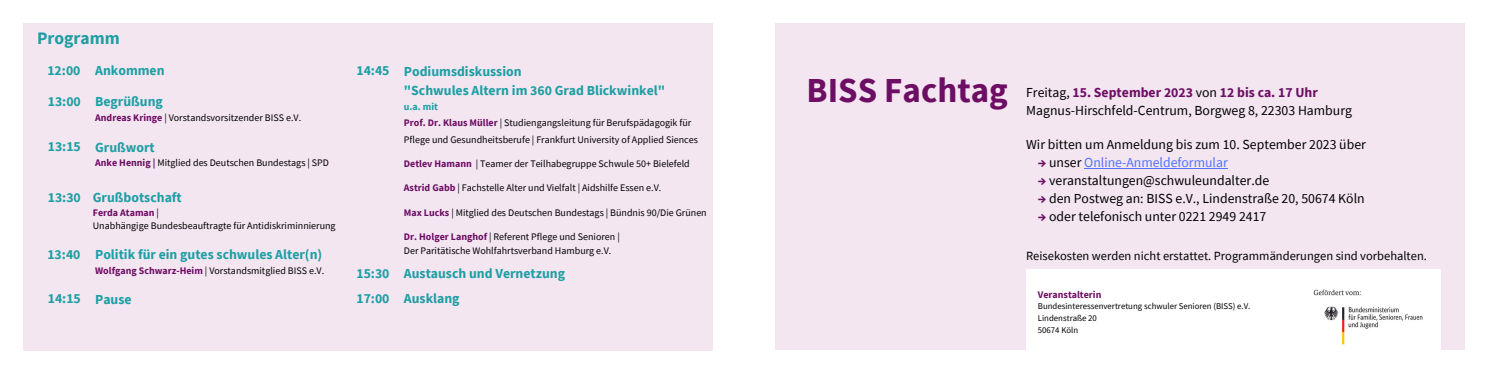
<style>
.page{position:relative;width:1488px;height:373px;background:#fff}
.page>*{position:absolute;margin:0;border:0;box-sizing:border-box;transform-origin:0 0}
.t1{font:700 35px "Source Sans Pro";color:#6d0e64}
.t2{font:700 17.5px "Source Sans Pro";color:#1d9fa3}
.t3{font:13.75px "Source Sans Pro";color:#000}
.t4{font:700 13.75px "Source Sans Pro";color:#1d9fa3}
.t5{font:700 13.75px "Source Sans Pro";color:#6d0e64}
.t6{font:13.75px "Source Sans Pro";color:#5271ff}
.t7{font:12.5px "Source Sans Pro";color:#000}
.t8{font:10px/17.5px "Source Sans Pro";color:#000}
.t9{font:700 10px "Source Sans Pro";color:#6d0e64}
.t10{font:700 10px "Source Sans Pro";color:#1d9fa3}
.t11{font:8.75px "Source Sans Pro";color:#000}
.s1{font-weight:700;color:#6d0e64}
.s2{font-weight:400;color:#000}
.s3{color:#000}
</style>
<div class="page">
<div style="left:24px;top:23px;width:689px;height:328px;background:#f3e6f1"></div>
<div style="left:775px;top:23px;width:689px;height:326px;background:#f3e6f1"></div>
<div style="left:1026px;top:269px;width:414px;height:80px;background:#fff"></div>
<img style="left:1313px;top:289px;width:110px;height:56px">
<hr style="left:1084px;top:167px;width:144px;height:1px;background:#5271ff">
<p class="t2" style="left:37px;top:27px;width:84px">Programm</p>
<p class="t4" style="left:47px;top:61px;width:35px">12:00</p>
<p class="t4" style="left:48px;top:92px;width:35px">13:00</p>
<p class="t4" style="left:48px;top:137px;width:35px">13:15</p>
<p class="t4" style="left:48px;top:188px;width:35px">13:30</p>
<p class="t4" style="left:47px;top:245px;width:35px">13:40</p>
<p class="t4" style="left:95px;top:61px;width:71px">Ankommen</p>
<p class="t4" style="left:95px;top:93px;width:69px">Begrüßung</p>
<p class="t8" style="left:95px;top:108px;width:207px"><span class="s1">Andreas Kringe</span> | Vorstandsvorsitzender BISS e.V.</p>
<p class="t4" style="left:95px;top:138px;width:61px">Grußwort</p>
<p class="t8" style="left:95px;top:153px;width:235px"><span class="s1">Anke Hennig |</span> Mitglied des Deutschen Bundestags | SPD</p>
<p class="t4" style="left:93px;top:188px;width:91px">Grußbotschaft</p>
<p class="t9" style="left:93px;top:206px;width:68px">Ferda Ataman <span class="s2">|</span></p>
<p class="t8" style="left:93px;top:216px;width:244px">Unabhängige Bundesbeauftragte für Antidiskriminnierung</p>
<p class="t4" style="left:95px;top:245px;width:229px">Politik für ein gutes schwules Alter(n)</p>
<p class="t8" style="left:95px;top:261px;width:230px"><span class="s1">Wolfgang Schwarz-Heim</span> | Vorstandsmitglied BISS e.V.</p>
<p class="t4" style="left:48px;top:288px;width:35px">14:15</p>
<p class="t4" style="left:95px;top:289px;width:38px">Pause</p>
<p class="t4" style="left:356px;top:61px;width:35px">14:45</p>
<p class="t4" style="left:356px;top:264px;width:35px">15:30</p>
<p class="t4" style="left:356px;top:288px;width:35px">17:00</p>
<p class="t4" style="left:404px;top:63px;width:119px">Podiumsdiskussion</p>
<p class="t4" style="left:404px;top:82px;width:263px">"Schwules Altern im 360 Grad Blickwinkel"</p>
<p class="t10" style="left:404px;top:100px;width:36px">u.a. mit</p>
<p class="t8" style="left:404px;top:113px;width:296px"><span class="s1">Prof. Dr. Klaus Müller</span> | Studiengangsleitung für Berufspädagogik für<br>Pflege und Gesundheitsberufe | Frankfurt University of Applied Siences</p>
<p class="t8" style="left:404px;top:154px;width:287px"><span class="s1">Detlev Hamann</span> | Teamer der Teilhabegruppe Schwule 50+ Bielefeld</p>
<p class="t8" style="left:404px;top:179px;width:259px"><span class="s1">Astrid Gabb</span> | Fachstelle Alter und Vielfalt | Aidshilfe Essen e.V.</p>
<p class="t8" style="left:404px;top:203px;width:304px"><span class="s1">Max Lucks</span> | Mitglied des Deutschen Bundestags | Bündnis 90/Die Grünen</p>
<p class="t8" style="left:404px;top:228px;width:217px"><span class="s1">Dr. Holger Langhof</span> | Referent Pflege und Senioren |</p>
<p class="t8" style="left:404px;top:241px;width:209px">Der Paritätische Wohlfahrtsverband Hamburg e.V.</p>
<p class="t4" style="left:404px;top:264px;width:163px">Austausch und Vernetzung</p>
<p class="t4" style="left:404px;top:288px;width:57px">Ausklang</p>
<p class="t1" style="left:807px;top:67px;width:203px">BISS Fachtag</p>
<p class="t5" style="left:1026px;top:83px;width:293px"><span class="s2">Freitag,</span> 15. September 2023 <span class="s2">von</span> 12 bis ca. 17 Uhr</p>
<p class="t3" style="left:1026px;top:101px;width:327px">Magnus-Hirschfeld-Centrum, Borgweg 8, 22303 Hamburg</p>
<p class="t3" style="left:1026px;top:135px;width:341px">Wir bitten um Anmeldung bis zum 10. September 2023 über</p>
<p class="t6" style="left:1038px;top:153px;width:191px"><span class="s1">→</span> <span class="s3">unser</span> Online-Anmeldeformular</p>
<p class="t3" style="left:1038px;top:189px;width:328px"><span class="s1">→</span> den Postweg an: BISS e.V., Lindenstraße 20, 50674 Köln</p>
<p class="t3" style="left:1038px;top:171px;width:233px"><span class="s1">→</span> veranstaltungen@schwuleundalter.de</p>
<p class="t3" style="left:1038px;top:207px;width:230px"><span class="s1">→</span> oder telefonisch unter 0221 2949 2417</p>
<p class="t7" style="left:1026px;top:247px;width:402px">Reisekosten werden nicht erstattet. Programmänderungen sind vorbehalten.</p>
<p class="t9" style="left:1038px;top:287px;width:65px">Veranstalterin</p>
<p class="t11" style="left:1038px;top:300px;width:214px">Bundesinteressenvertretung schwuler Senioren (BISS) e.V.</p>
<p class="t11" style="left:1038px;top:312px;width:61px">Lindenstraße 20</p>
<p class="t11" style="left:1038px;top:323px;width:42px">50674 Köln</p>
</div>
